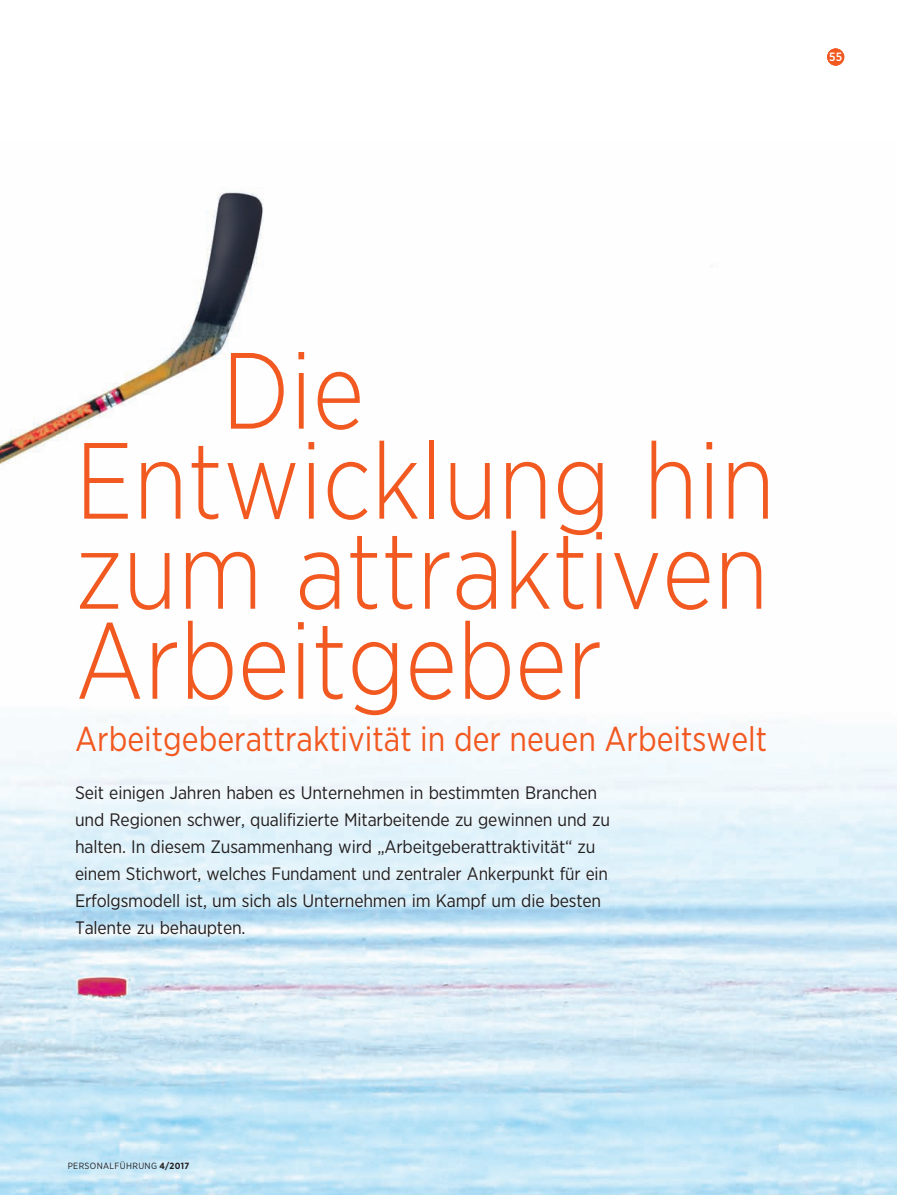
<style>
.page{position:relative;width:897px;height:1195px;background:#fff}
.page>*{position:absolute;margin:0;border:0;box-sizing:border-box;transform-origin:0 0}
.t1{font:300 108px/90px "Gotham Narrow";color:#f15921;scale:.95 1}
.t2{font:34.5px "Gotham Narrow";color:#f15921;scale:.95 1}
.t3{font:18px/27px "Gotham Narrow";letter-spacing:-.01em;color:#231f20}
.t4{font:500 12px "Gotham Narrow";color:#fff}
.t5{font:9px "Gotham Narrow";letter-spacing:.04em;color:#231f20}
.s1{font-weight:700}
</style>
<div class="page">
<img style="left:0;top:192px;width:896px;height:1002px">
<div style="left:827px;top:48px;width:17px;height:17px;background:#f15921;border-radius:50%"></div>
<svg style="left:0;top:1191px;width:3px;height:4px"></svg>
<svg style="left:894px;top:1191px;width:3px;height:4px"></svg>
<p class="t4" style="left:829px;top:49px;width:14px">55</p>
<h1 class="t1" style="left:75px;top:343px;width:738px;text-indent:147px">Die<br>Entwicklung hin zum attraktiven<br>Arbeitgeber</h1>
<h2 class="t2" style="left:75px;top:717px;width:729px">Arbeitgeberattraktivität in der neuen Arbeitswelt</h2>
<p class="t3" style="left:75px;top:778px;width:536px">Seit einigen Jahren haben es Unternehmen in bestimmten Branchen und Regionen schwer, qualifizierte Mitarbeitende zu gewinnen und zu halten. In diesem Zusammenhang wird „Arbeitgeberattraktivität“ zu einem Stichwort, welches Fundament und zentraler Ankerpunkt für ein Erfolgsmodell ist, um sich als Unternehmen im Kampf um die besten Talente zu behaupten.</p>
<p class="t5" style="left:68px;top:1159px;width:123px">PERSONALFÜHRUNG <span class="s1">4/2017</span></p>
</div>
